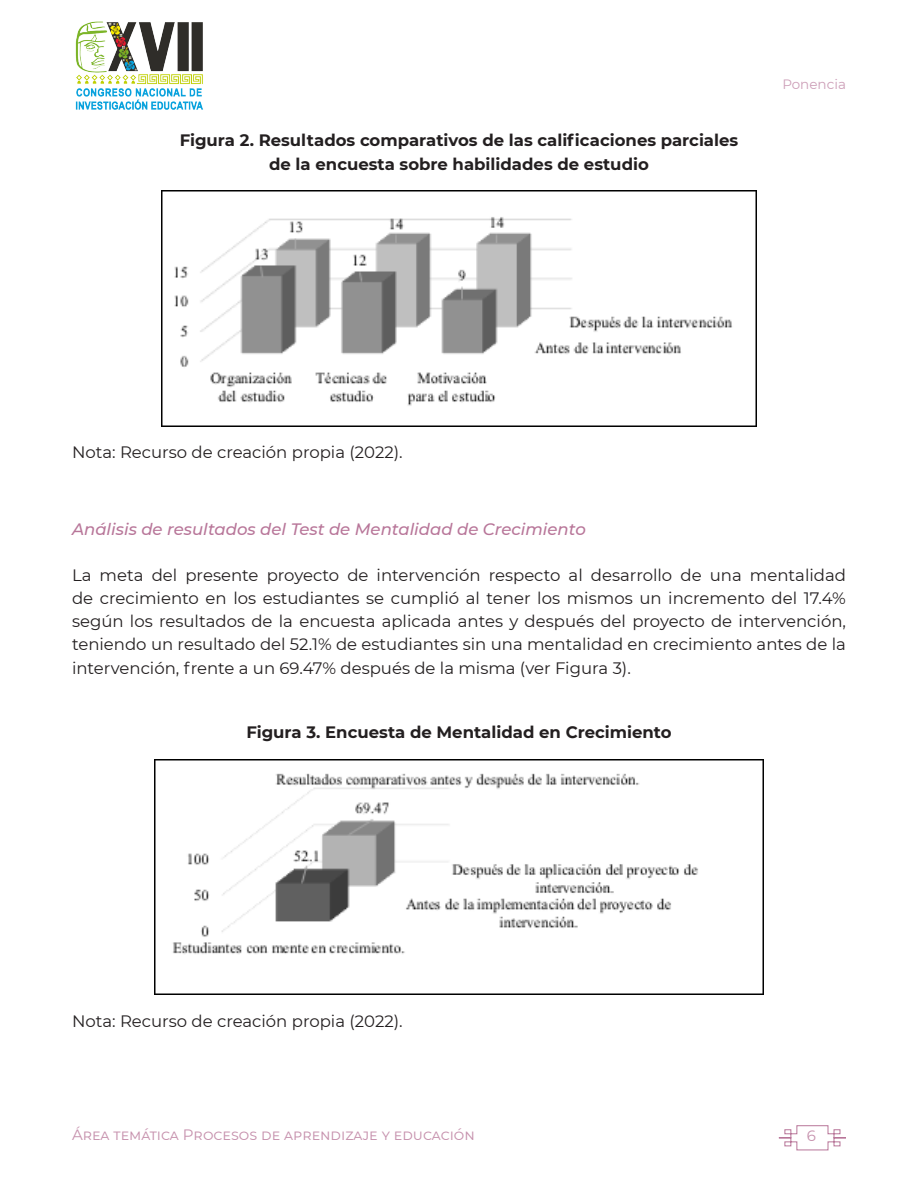
<style>
.page{position:relative;width:918px;height:1188px;background:#fff}
.page>*{position:absolute;margin:0;border:0;box-sizing:border-box;transform-origin:0 0}
.body{font:16.5px/23.1px "Montserrat";color:#231f20;text-align:justify}
.body-2{font:700 16.5px/23.1px "Montserrat";color:#231f20;text-align:center}
.Titulo_2{font:italic 500 16.5px "Montserrat";color:#b87699}
.t1{font:15px "Montserrat";color:#c691ad}
.t2{font:13.5px "Montserrat";color:#cd9fb8}
</style>
<div class="page">
<svg style="left:778px;top:1125px;width:68px;height:26px"></svg>
<img style="left:75px;top:21px;width:128px;height:89px">
<img style="left:161px;top:191px;width:596px;height:235px">
<img style="left:154px;top:759px;width:610px;height:236px">
<p class="body-2" style="left:180px;top:128px;width:560px">Figura 2. Resultados comparativos de las calificaciones parciales de la encuesta sobre habilidades de estudio</p>
<p class="t2" style="left:782px;top:75px;width:65px">Ponencia</p>
<p class="body" style="left:72px;top:440px;width:332px">Nota: Recurso de creación propia (2022).</p>
<p class="Titulo_2" style="left:72px;top:518px;width:515px">Análisis de resultados del Test de Mentalidad de Crecimiento</p>
<p class="body" style="left:72px;top:563px;width:776px">La meta del presente proyecto de intervención respecto al desarrollo de una mentalidad de crecimiento en los estudiantes se cumplió al tener los mismos un incremento del 17.4% según los resultados de la encuesta aplicada antes y después del proyecto de intervención, teniendo un resultado del 52.1% de estudiantes sin una mentalidad en crecimiento antes de la intervención, frente a un 69.47% después de la misma (ver Figura 3).</p>
<p class="body-2" style="left:246px;top:720px;width:427px">Figura 3. Encuesta de Mentalidad en Crecimiento</p>
<p class="body" style="left:72px;top:1009px;width:332px">Nota: Recurso de creación propia (2022).</p>
<p class="t1" style="left:72px;top:1124px;width:404px">Área temática Procesos de aprendizaje y educación</p>
<p class="t1" style="left:807px;top:1125px;width:11px">6</p>
</div>
